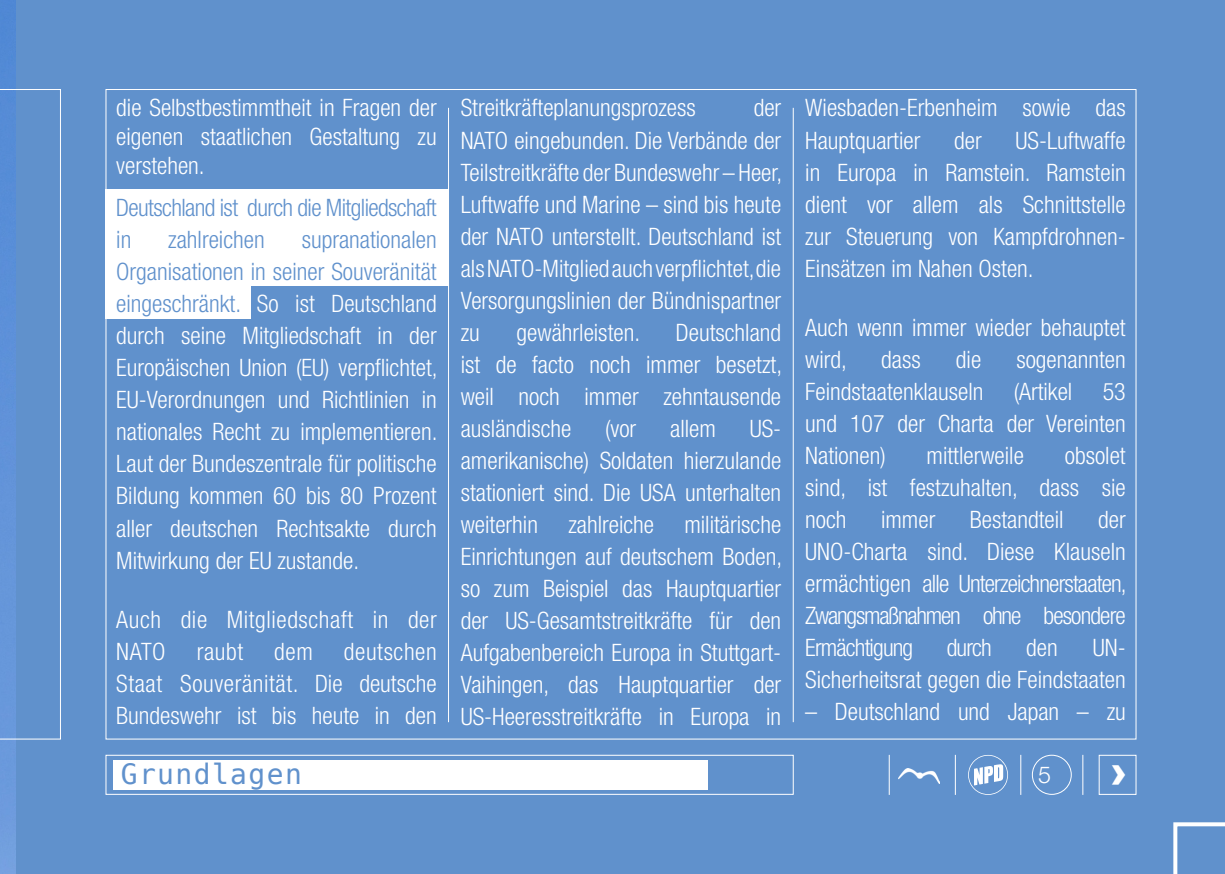
<style>
.page{position:relative;width:1225px;height:874px;background:#fff}
.page>*{position:absolute;margin:0;border:0;box-sizing:border-box;transform-origin:0 0}
.t1{font:900 42.8px "Arial";color:#fff}
.t2{font:28px "DejaVu Sans Mono";letter-spacing:.05em;color:#6091cc}
.t3{font:300 condensed 24px/32px "Helvetica Neue LT Std";color:#fff;text-align:justify}
.t4{font:300 condensed 24px/32px "Helvetica Neue LT Std";letter-spacing:-.025em;color:#6091cc}
.t5{font:300 condensed 24px/32px "Helvetica Neue LT Std";letter-spacing:.025em;color:#fff}
.t6{font:300 condensed 24px "Helvetica Neue LT Std";color:#6091cc}
.t7{font:300 23.4px "Helvetica Neue LT Std";color:#fff}
.s1{color:#6091cc}
</style>
<div class="page">
<div style="left:17px;top:0;width:1208px;height:873px;background:#6091cc"></div>
<img style="left:0;top:0;width:16px;height:873px">
<div style="left:114px;top:759px;width:594px;height:30px;background:#fff"></div>
<div style="left:1098px;top:754px;width:38px;height:40px;border:1px solid #fff"></div>
<div style="left:105px;top:754px;width:688px;height:40px;border:1px solid #fff"></div>
<div style="left:1032px;top:754px;width:39px;height:40px;border:1px solid #fff;border-radius:50%"></div>
<hr style="left:888px;top:754px;width:1px;height:40px;background:#fff">
<hr style="left:792px;top:108px;width:1px;height:613px;background:#fff">
<hr style="left:448px;top:108px;width:1px;height:613px;background:#fff">
<hr style="left:955px;top:754px;width:1px;height:40px;background:#fff">
<hr style="left:1020px;top:754px;width:1px;height:40px;background:#fff">
<hr style="left:1082px;top:754px;width:1px;height:40px;background:#fff">
<svg style="left:968px;top:755px;width:40px;height:39px"></svg>
<img style="left:899px;top:768px;width:40px;height:15px">
<svg style="left:1173px;top:822px;width:52px;height:51px"></svg>
<svg style="left:0;top:89px;width:61px;height:650px"></svg>
<div style="left:105px;top:189px;width:344px;height:32px;background:#fff"></div>
<div style="left:105px;top:221px;width:344px;height:32px;background:#fff"></div>
<div style="left:105px;top:253px;width:344px;height:33px;background:#fff"></div>
<div style="left:105px;top:286px;width:146px;height:32px;background:#fff"></div>
<p class="t3" style="left:116px;top:93px;width:322px;line-height:28.8px">die Selbstbestimmtheit in Fragen der eigenen staatlichen Gestaltung zu verstehen.</p>
<p class="t4" style="left:116px;top:191px;width:322px">Deutschland ist durch die Mitgliedschaft in</p>
<p class="t3" style="left:116px;top:223px;width:323px;text-indent:185px"><span class="s1">supranationalen Organisationen in seiner Souveränität eingeschränkt.</span> So ist Deutschland durch seine Mitgliedschaft in der Europäischen Union (EU) verpflichtet, EU-Verordnungen und Richtlinien in nationales Recht zu implementieren.<br>Laut der Bundeszentrale für politische Bildung kommen 60 bis 80 Prozent aller deutschen Rechtsakte durch Mitwirkung der EU zustande.</p>
<p class="t5" style="left:116px;top:602px;width:322px">Auch die Mitgliedschaft in der<br>NATO</p>
<p class="t6" style="left:168px;top:226px;width:98px">zahlreichen</p>
<p class="t3" style="left:116px;top:634px;width:322px;text-indent:228px">deutschen Staat Souveränität. Die deutsche Bundeswehr ist bis heute in den</p>
<p class="t3" style="left:197px;top:634px;width:48px">raubt</p>
<p class="t3" style="left:274px;top:634px;width:40px">dem</p>
<p class="t3" style="left:461px;top:92px;width:237px">Streitkräfteplanungsprozess</p>
<p class="t3" style="left:461px;top:92px;width:323px;text-indent:293px">der NATO eingebunden. Die Verbände der Teilstreitkräfte der Bundeswehr – Heer, Luftwaffe und Marine – sind bis heute der NATO unterstellt. Deutschland ist als NATO-Mitglied auch verpflichtet, die Versorgungslinien der Bündnispartner zu</p>
<p class="t3" style="left:516px;top:316px;width:125px">gewährleisten.</p>
<p class="t3" style="left:461px;top:316px;width:323px;text-indent:215px">Deutschland ist de facto noch immer besetzt, weil noch immer zehntausende ausländische</p>
<p class="t3" style="left:461px;top:412px;width:322px;text-indent:289px">US&shy;amerikanische) Soldaten hierzulande stationiert sind. Die USA unterhalten weiterhin</p>
<p class="t3" style="left:605px;top:412px;width:33px">(vor</p>
<p class="t3" style="left:670px;top:412px;width:47px">allem</p>
<p class="t3" style="left:461px;top:508px;width:323px;text-indent:224px">militärische Einrichtungen auf deutschem Boden, so zum Beispiel das Hauptquartier der US-Gesamtstreitkräfte für den Aufgabenbereich Europa in Stuttgart-Vaihingen, das Hauptquartier der US-Heeresstreitkräfte in Europa in</p>
<p class="t3" style="left:568px;top:508px;width:87px">zahlreiche</p>
<p class="t3" style="left:805px;top:92px;width:322px">Wiesbaden-Erbenheim sowie das<br>Hauptquartier</p>
<p class="t3" style="left:805px;top:124px;width:322px;text-indent:210px">US-Luftwaffe in Europa in Ramstein. Ramstein dient vor allem als Schnittstelle zur Steuerung von Kampfdrohnen-Einsätzen im Nahen Osten.</p>
<p class="t3" style="left:954px;top:124px;width:29px">der</p>
<p class="t3" style="left:805px;top:311px;width:322px">Auch wenn immer wieder behauptet wird,</p>
<p class="t3" style="left:881px;top:343px;width:41px">dass</p>
<p class="t3" style="left:956px;top:343px;width:27px">die</p>
<p class="t3" style="left:1016px;top:343px;width:111px">sogenannten</p>
<p class="t3" style="left:805px;top:375px;width:180px">Feindstaatenklauseln</p>
<p class="t3" style="left:1013px;top:375px;width:60px">(Artikel</p>
<p class="t3" style="left:805px;top:375px;width:322px;text-indent:297px">53 und 107 der Charta der Vereinten Nationen)</p>
<p class="t3" style="left:805px;top:439px;width:322px;text-indent:260px">obsolet sind, ist festzuhalten, dass sie noch</p>
<p class="t3" style="left:926px;top:439px;width:99px">mittlerweile</p>
<p class="t3" style="left:805px;top:503px;width:323px;text-indent:293px">der UNO-Charta sind. Diese Klauseln ermächtigen alle Unterzeichnerstaaten, Zwangsmaßnahmen ohne besondere Ermächtigung</p>
<p class="t3" style="left:881px;top:503px;width:56px">immer</p>
<p class="t3" style="left:970px;top:503px;width:95px">Bestandteil</p>
<p class="t3" style="left:805px;top:631px;width:322px;text-align:right">UN-<br>Sicherheitsrat gegen die Feindstaaten</p>
<p class="t3" style="left:805px;top:695px;width:322px">– Deutschland und Japan – zu</p>
<p class="t3" style="left:946px;top:631px;width:47px">durch</p>
<p class="t3" style="left:1026px;top:631px;width:33px">den</p>
<p class="t2" style="left:121px;top:754px;width:183px">Grundlagen</p>
<p class="t7" style="left:1038px;top:759px;width:14px">5</p>
<h1 class="t1" style="left:1111px;top:739px;width:16px">›</h1>
</div>
